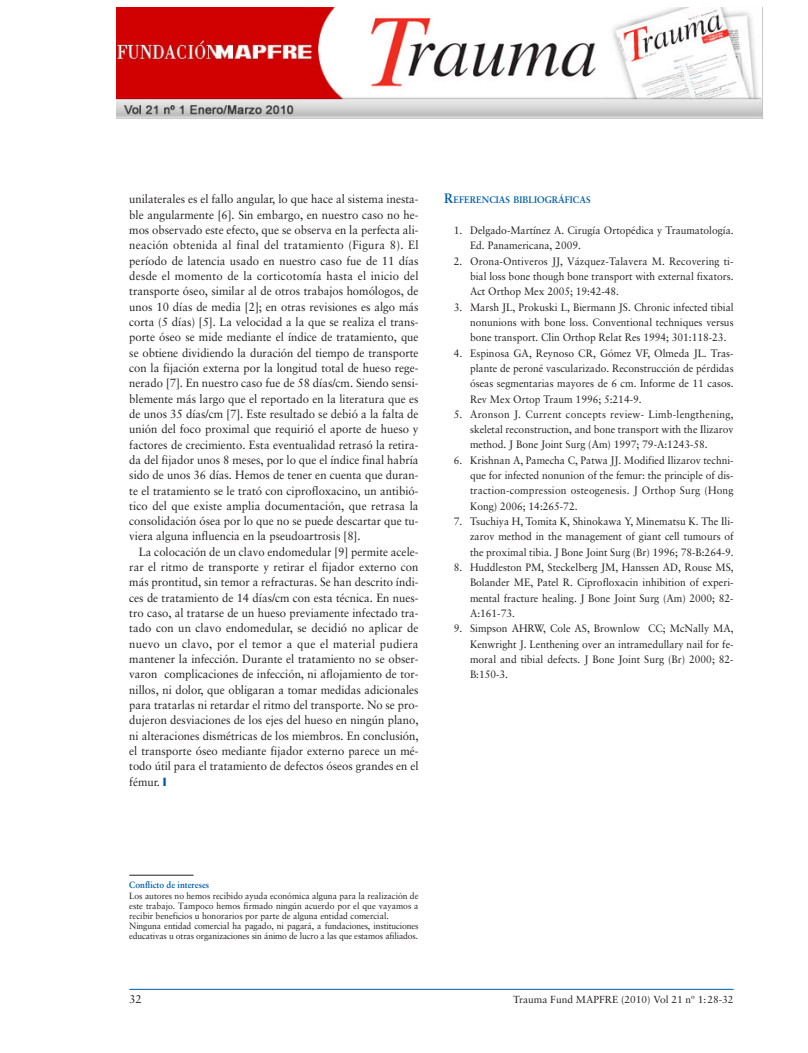
<style>
.page{position:relative;width:808px;height:1053px;background:#fff}
.page>*{position:absolute;margin:0;border:0;box-sizing:border-box;transform-origin:0 0}
.t1{font:11.88px/15.2px "Sabon";color:#231f20;text-align:justify;scale:.95 1}
.t2{font:11.38px "Sabon";color:#231f20}
.t3{font:10.75px/15.2px "Sabon";color:#231f20;text-align:justify;scale:.95 1}
.t4{font:10.25px "Sabon";color:#231f20}
.t5{font:700 9.5px "Sabon";color:#015dab;scale:.95 1}
.t6{font:9.12px/10.2px "Sabon";color:#231f20;scale:.95 1}
.t7{font:700 9.12px "Sabon";color:#015dab;scale:.95 1}
.s1{color:#015dab}
.s2{font-size:13.62px}
.s3{font-size:9.62px}
</style>
<div class="page">
<img style="left:116px;top:7px;width:647px;height:112px">
<hr style="left:129px;top:988px;width:605px;height:1px;background:#015dab">
<hr style="left:129px;top:874px;width:65px;height:1px;background:#231f20">
<p class="t1" style="left:129px;top:193px;width:306px">unilaterales es el fallo angular, lo que hace al sistema inesta&shy;ble angularmente [6]. Sin embargo, en nuestro caso no he&shy;mos observado este efecto, que se observa en la perfecta ali&shy;neación obtenida al final del tratamiento (Figura 8). El período de latencia usado en nuestro caso fue de 11 días desde el momento de la corticotomía hasta el inicio del transporte óseo, similar al de otros trabajos homólogos, de unos 10 días de media [2]; en otras revisiones es algo más corta (5 días) [5]. La velocidad a la que se realiza el trans&shy;porte óseo se mide mediante el índice de tratamiento, que se obtiene dividiendo la duración del tiempo de transporte con la fijación externa por la longitud total de hueso rege&shy;nerado [7]. En nuestro caso fue de 58 días/cm. Siendo sensi&shy;blemente más largo que el reportado en la literatura que es de unos 35 días/cm [7]. Este resultado se debió a la falta de unión del foco proximal que requirió el aporte de hueso y factores de crecimiento. Esta eventualidad retrasó la retira&shy;da del fijador unos 8 meses, por lo que el índice final habría sido de unos 36 días. Hemos de tener en cuenta que duran&shy;te el tratamiento se le trató con ciprofloxacino, un antibió&shy;tico del que existe amplia documentación, que retrasa la consolidación ósea por lo que no se puede descartar que tu&shy;viera alguna influencia en la pseudoartrosis [8].</p>
<p class="t1" style="left:129px;top:545px;width:306px;text-indent:10px">La colocación de un clavo endomedular [9] permite acele&shy;rar el ritmo de transporte y retirar el fijador externo con más prontitud, sin temor a refracturas. Se han descrito índi&shy;ces de tratamiento de 14 días/cm con esta técnica. En nues&shy;tro caso, al tratarse de un hueso previamente infectado tra&shy;tado con un clavo endomedular, se decidió no aplicar de nuevo un clavo, por el temor a que el material pudiera mantener la infección. Durante el tratamiento no se obser&shy;varon complicaciones de infección, ni aflojamiento de tor&shy;nillos, ni dolor, que obligaran a tomar medidas adicionales para tratarlas ni retardar el ritmo del transporte. No se pro&shy;dujeron desviaciones de los ejes del hueso en ningún plano, ni alteraciones dismétricas de los miembros. En conclusión, el transporte óseo mediante fijador externo parece un mé&shy;todo útil para el tratamiento de defectos óseos grandes en el fémur. <span class="s1">❙</span></p>
<p class="t5" style="left:444px;top:196px;width:155px"><span class="s2">R</span>EFERENCIAS BIBLIOGR<span class="s3">Á</span>FICAS</p>
<p class="t3" style="left:470px;top:223px;width:279px;text-indent:-16px">1. Delgado-Martínez A. Cirugía Ortopédica y Traumatología.<br>Ed. Panamericana, 2009.</p>
<p class="t3" style="left:470px;top:254px;width:279px;text-indent:-16px">2. Orona-Ontiveros JJ, Vázquez-Talavera M. Recovering ti&shy;bial loss bone though bone transport with external fixators.<br>Act Orthop Mex 2005; 19:42-48.</p>
<p class="t3" style="left:470px;top:300px;width:279px;text-indent:-16px">3. Marsh JL, Prokuski L, Biermann JS. Chronic infected tibial nonunions with bone loss. Conventional techniques versus bone transport. Clin Orthop Relat Res 1994; 301:118-23.</p>
<p class="t3" style="left:470px;top:346px;width:279px;text-indent:-16px">4. Espinosa GA, Reynoso CR, Gómez VF, Olmeda JL. Tras&shy;plante de peroné vascularizado. Reconstrucción de pérdidas óseas segmentarias mayores de 6 cm. Informe de 11 casos.<br>Rev Mex Ortop Traum 1996; 5:214-9.</p>
<p class="t3" style="left:470px;top:407px;width:279px;text-indent:-16px">5. Aronson J. Current concepts review- Limb-lengthening, skeletal reconstruction, and bone transport with the Ilizarov method. J Bone Joint Surg (Am) 1997; 79-A:1243-58.</p>
<p class="t3" style="left:470px;top:453px;width:279px;text-indent:-16px">6. Krishnan A, Pamecha C, Patwa JJ. Modified Ilizarov techni&shy;que for infected nonunion of the femur: the principle of dis&shy;traction-compression osteogenesis. J Orthop Surg (Hong Kong) 2006; 14:265-72.</p>
<p class="t3" style="left:470px;top:514px;width:279px;text-indent:-16px">7. Tsuchiya H, Tomita K, Shinokawa Y, Minematsu K. The Ili&shy;zarov method in the management of giant cell tumours of the proximal tibia. J Bone Joint Surg (Br) 1996; 78-B:264-9.</p>
<p class="t3" style="left:470px;top:560px;width:279px;text-indent:-16px">8. Huddleston PM, Steckelberg JM, Hanssen AD, Rouse MS, Bolander ME, Patel R. Ciprofloxacin inhibition of experi&shy;mental fracture healing. J Bone Joint Surg (Am) 2000; 82- A:161-73.</p>
<p class="t3" style="left:470px;top:621px;width:279px;text-indent:-16px">9. Simpson AHRW, Cole AS, Brownlow CC; McNally MA, Kenwright J. Lenthening over an intramedullary nail for fe&shy;moral and tibial defects. J Bone Joint Surg (Br) 2000; 82- B:150-3.</p>
<p class="t7" style="left:129px;top:881px;width:86px">Conflicto de intereses</p>
<p class="t6" style="left:129px;top:890px;width:306px">Los autores no hemos recibido ayuda económica alguna para la realización de este trabajo. Tampoco hemos firmado ningún acuerdo por el que vayamos a recibir beneficios u honorarios por parte de alguna entidad comercial.<br>Ninguna entidad comercial ha pagado, ni pagará, a fundaciones, instituciones educativas u otras organizaciones sin ánimo de lucro a las que estamos afiliados.</p>
<p class="t2" style="left:129px;top:994px;width:14px">32</p>
<p class="t4" style="left:513px;top:995px;width:222px">Trauma Fund MAPFRE (2010) Vol 21 nº 1:28-32</p>
</div>
